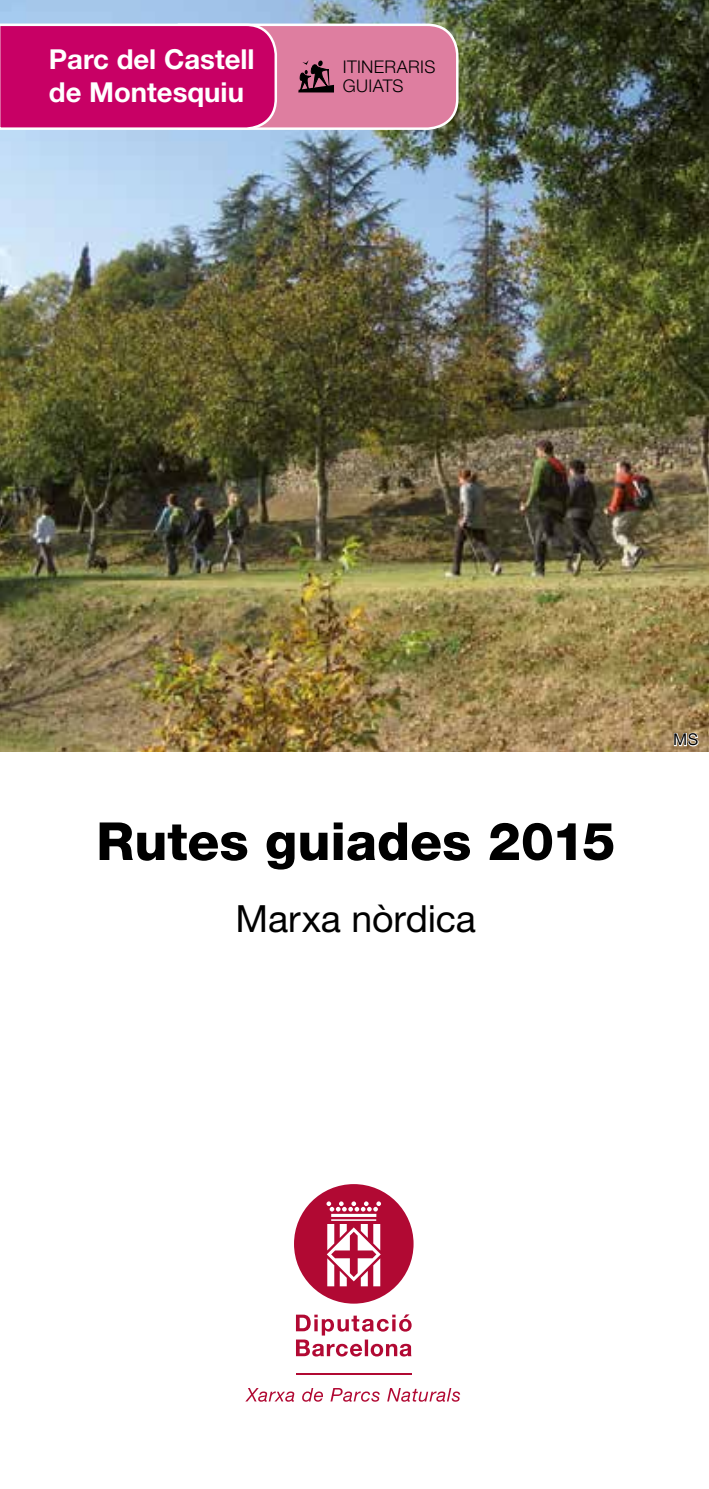
<style>
.page{position:relative;width:709px;height:1489px;background:#fff}
.page>*{position:absolute;margin:0;border:0;box-sizing:border-box;transform-origin:0 0}
.t1{font:800 52.5px "Helvetica Neue LT Std";color:#000}
.t2{font:37.5px "Helvetica Neue LT Std";letter-spacing:-.005em;color:#000}
.t3{font:700 27.5px/33px "Helvetica Neue LT Std";color:#fff}
.t4{font:300 17.5px/18.8px "Helvetica Neue LT Std";letter-spacing:.02em;color:#000}
.t5{font:16.25px "Helvetica Neue LT Std";color:#000}
</style>
<div class="page">
<img style="left:0;top:0;width:709px;height:751px">
<svg style="left:296px;top:1314px;width:115px;height:42px"></svg>
<svg style="left:245px;top:1388px;width:49px;height:13px"></svg>
<svg style="left:302px;top:1388px;width:21px;height:13px"></svg>
<svg style="left:330px;top:1388px;width:50px;height:13px"></svg>
<svg style="left:387px;top:1388px;width:73px;height:13px"></svg>
<hr style="left:296px;top:1373px;width:116px;height:1px;background:#b10933">
<svg style="left:294px;top:1184px;width:119px;height:119px"></svg>
<svg style="left:0;top:22px;width:460px;height:109px;background:#ce4084"></svg>
<svg style="left:673px;top:727px;width:26px;height:20px"></svg>
<p class="t3" style="left:49px;top:42px;width:207px">Parc del Castell de Montesquiu</p>
<p class="t4" style="left:343px;top:57px;width:94px">ITINERARIS<br>GUIATS</p>
<h1 class="t1" style="left:96px;top:810px;width:520px">Rutes guiades 2015</h1>
<h2 class="t2" style="left:235px;top:896px;width:242px">Marxa nòrdica</h2>
<p class="t5" style="left:673px;top:730px;width:27px">MS</p>
</div>
